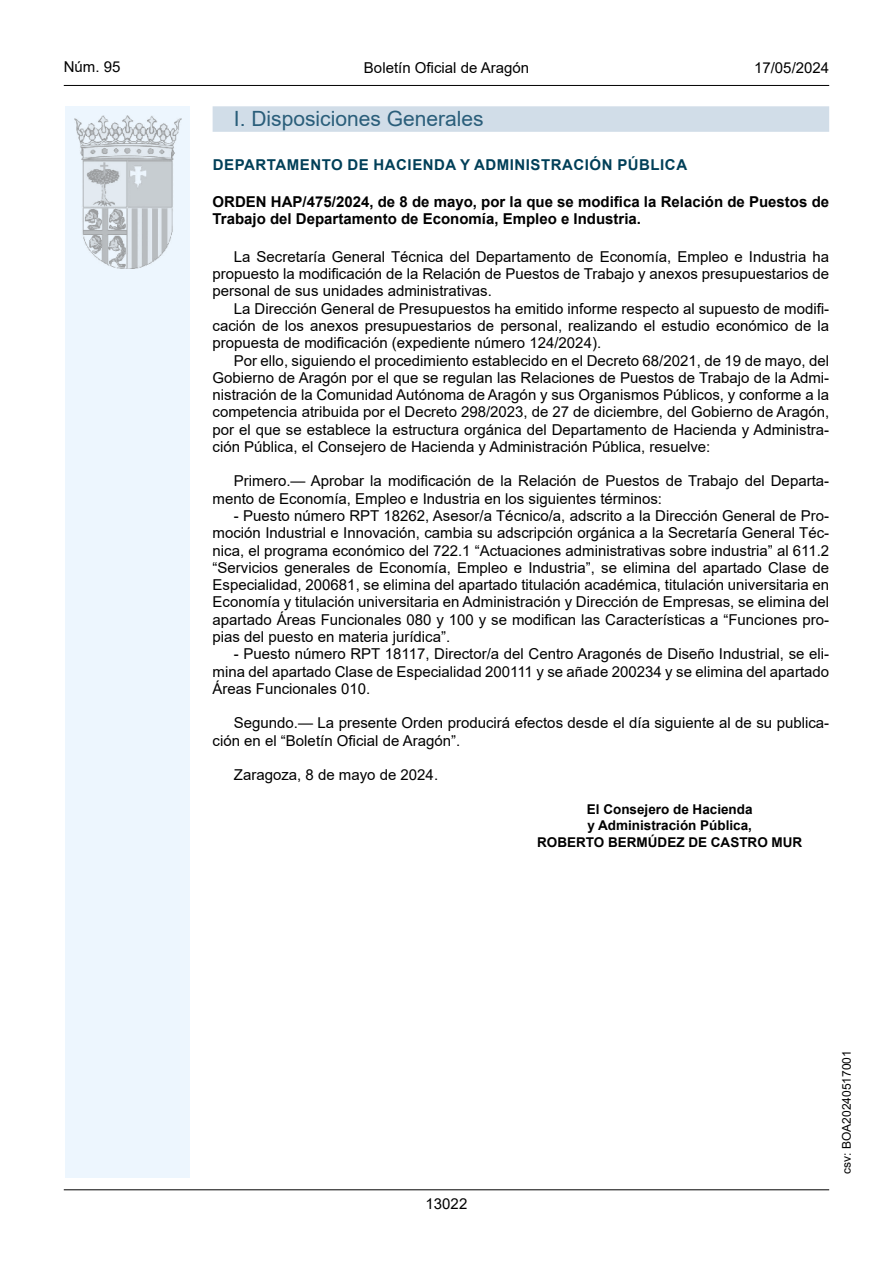
<style>
.page{position:relative;width:893px;height:1263px;background:#fff}
.page>*{position:absolute;margin:0;border:0;box-sizing:border-box;transform-origin:0 0}
.Titulo_sec{font:21px "Arial";color:#2a5e7a}
.inicio_de_parrafo{font:15px/17.2px "Arial";color:#000;text-align:justify}
.Titulo_text{font:700 15px/16.5px "Arial";color:#000}
.emisor_text{font:15px "Arial Bold MT2";letter-spacing:.035em;color:#003f58}
.estilo_head-c{font:15px "Arial";color:#000}
.estilo_head-d{font:15px "Arial MT2";color:#000}
.estilo_head-i{font:15px "Arial MT2";color:#000}
.numero_pagina{font:15px "Arial MT2";color:#000}
.firma_der{font:700 13.5px "Arial";color:#000}
.firma_der-2{font:13.5px "Arial Bold MT2";color:#000}
.estilo_head-i-2{font:12px "Arial MT2";color:#000}
</style>
<div class="page">
<div style="left:65px;top:106px;width:125px;height:1072px;background:#edf6fe"></div>
<img style="left:75px;top:115px;width:106px;height:153px">
<hr style="left:64px;top:85px;width:765px;height:1px;background:#000">
<hr style="left:64px;top:1189px;width:765px;height:1px;background:#000">
<div style="left:213px;top:106px;width:616px;height:26px;background:#d1dde8"></div>
<p class="estilo_head-i" style="left:64px;top:57px;width:58px">Núm. 95</p>
<p class="estilo_head-c" style="left:364px;top:57px;width:167px">Boletín Oficial de Aragón</p>
<p class="estilo_head-d" style="left:754px;top:57px;width:77px">17/05/2024</p>
<h3 class="Titulo_sec" style="left:234px;top:104px;width:251px">I. Disposiciones Generales</h3>
<h5 class="emisor_text" style="left:213px;top:154px;width:476px">DEPARTAMENTO DE HACIENDA Y ADMINISTRACIÓN PÚBLICA</h5>
<p class="Titulo_text" style="left:213px;top:194px;width:618px">ORDEN HAP/475/2024, de 8 de mayo, por la que se modifica la Relación de Puestos de<br>Trabajo del Departamento de Economía, Empleo e Industria.</p>
<p class="inicio_de_parrafo" style="left:213px;top:248px;width:618px;text-indent:21px">La Secretaría General Técnica del Departamento de Economía, Empleo e Industria ha propuesto la modificación de la Relación de Puestos de Trabajo y anexos presupuestarios de personal de sus unidades administrativas.</p>
<p class="inicio_de_parrafo" style="left:213px;top:300px;width:618px;text-indent:21px">La Dirección General de Presupuestos ha emitido informe respecto al supuesto de modifi&shy;cación de los anexos presupuestarios de personal, realizando el estudio económico de la propuesta de modificación (expediente número 124/2024).</p>
<p class="inicio_de_parrafo" style="left:213px;top:351px;width:618px;text-indent:21px">Por ello, siguiendo el procedimiento establecido en el Decreto 68/2021, de 19 de mayo, del Gobierno de Aragón por el que se regulan las Relaciones de Puestos de Trabajo de la Admi&shy;nistración de la Comunidad Autónoma de Aragón y sus Organismos Públicos, y conforme a la competencia atribuida por el Decreto 298/2023, de 27 de diciembre, del Gobierno de Aragón, por el que se establece la estructura orgánica del Departamento de Hacienda y Administra&shy;ción Pública, el Consejero de Hacienda y Administración Pública, resuelve:</p>
<p class="inicio_de_parrafo" style="left:213px;top:472px;width:618px;text-indent:21px">Primero.— Aprobar la modificación de la Relación de Puestos de Trabajo del Departa&shy;mento de Economía, Empleo e Industria en los siguientes términos:</p>
<p class="inicio_de_parrafo" style="left:213px;top:507px;width:618px;text-indent:21px">- Puesto número RPT 18262, Asesor/a Técnico/a, adscrito a la Dirección General de Pro&shy;moción Industrial e Innovación, cambia su adscripción orgánica a la Secretaría General Téc&shy;nica, el programa económico del 722.1 “Actuaciones administrativas sobre industria” al 611.2 “Servicios generales de Economía, Empleo e Industria”, se elimina del apartado Clase de Especialidad, 200681, se elimina del apartado titulación académica, titulación universitaria en Economía y titulación universitaria en Administración y Dirección de Empresas, se elimina del apartado Áreas Funcionales 080 y 100 y se modifican las Características a “Funciones pro&shy;pias del puesto en materia jurídica”.</p>
<p class="inicio_de_parrafo" style="left:213px;top:645px;width:618px;text-indent:21px">- Puesto número RPT 18117, Director/a del Centro Aragonés de Diseño Industrial, se eli&shy;mina del apartado Clase de Especialidad 200111 y se añade 200234 y se elimina del apartado Áreas Funcionales 010.</p>
<p class="inicio_de_parrafo" style="left:213px;top:714px;width:618px;text-indent:21px">Segundo.— La presente Orden producirá efectos desde el día siguiente al de su publica&shy;ción en el “Boletín Oficial de Aragón”.</p>
<p class="inicio_de_parrafo" style="left:234px;top:766px;width:206px">Zaragoza, 8 de mayo de 2024.</p>
<p class="firma_der" style="left:587px;top:800px;width:167px">El Consejero de Hacienda</p>
<p class="firma_der" style="left:587px;top:816px;width:166px">y Administración Pública,</p>
<p class="firma_der-2" style="left:537px;top:833px;width:267px">ROBERTO BERMÚDEZ DE CASTRO MUR</p>
<p class="numero_pagina" style="left:426px;top:1193px;width:43px">13022</p>
<p class="estilo_head-i-2" style="left:838px;top:1174px;width:125px;rotate:-90deg">csv: BOA20240517001</p>
</div>
